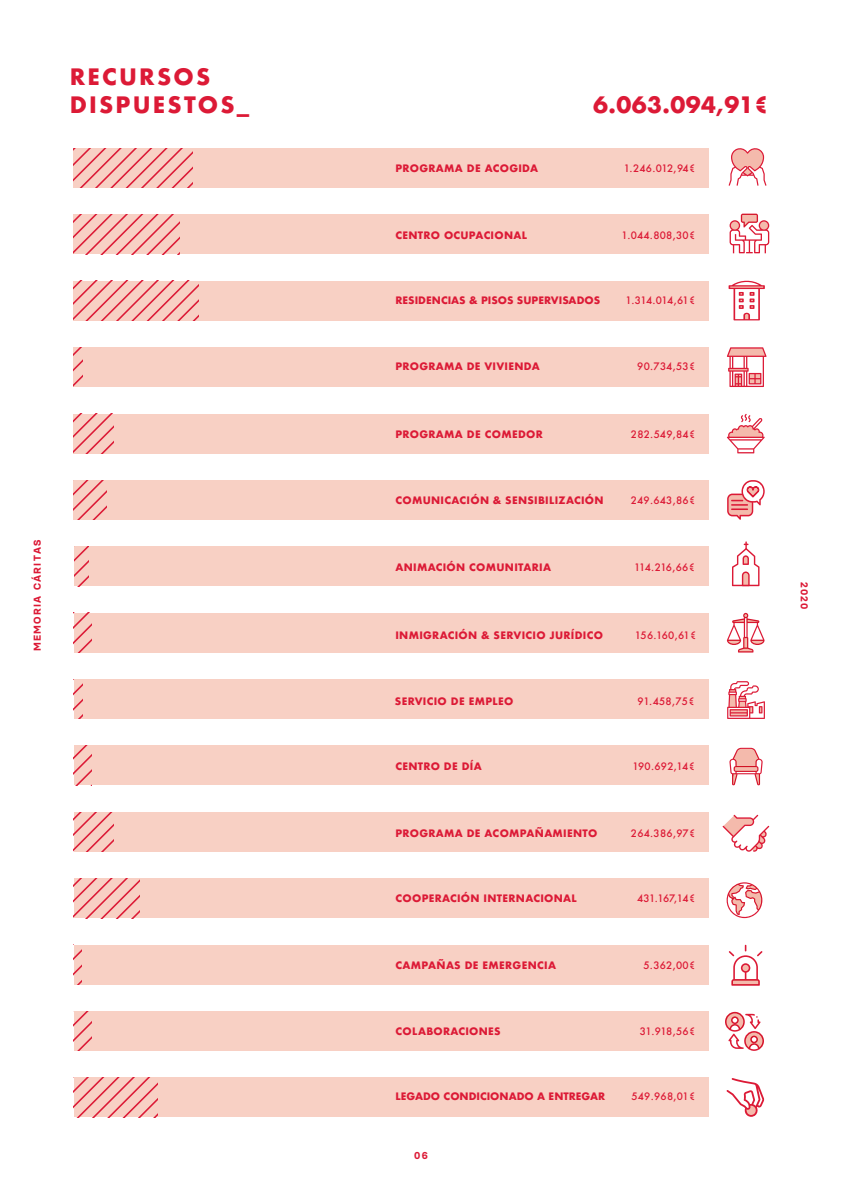
<style>
.page{position:relative;width:842px;height:1191px;background:#fff}
.page>*{position:absolute;margin:0;border:0;box-sizing:border-box;transform-origin:0 0}
.t1{font:700 22px "Futura";letter-spacing:.1em;color:#dc1a36}
.t2{font:700 10px "Futura";letter-spacing:.03em;color:#dc1a36}
.t3{font:500 10px "Futura";letter-spacing:.025em;color:#dc1a36}
.t4{font:700 10px "Futura";color:#dc1a36}
.t5{font:700 10px "Basier Circle";letter-spacing:.13em;color:#dc1a36}
</style>
<div class="page">
<div style="left:74px;top:214px;width:635px;height:40px;background:#f8d0c4"></div>
<svg style="left:74px;top:214px;width:106px;height:40px"></svg>
<div style="left:74px;top:148px;width:635px;height:40px;background:#f8d0c4"></div>
<svg style="left:74px;top:148px;width:119px;height:40px"></svg>
<div style="left:74px;top:281px;width:635px;height:40px;background:#f8d0c4"></div>
<svg style="left:74px;top:281px;width:124px;height:40px"></svg>
<div style="left:74px;top:480px;width:635px;height:40px;background:#f8d0c4"></div>
<svg style="left:74px;top:480px;width:33px;height:40px"></svg>
<div style="left:74px;top:347px;width:635px;height:40px;background:#f8d0c4"></div>
<svg style="left:74px;top:347px;width:9px;height:39px"></svg>
<div style="left:74px;top:414px;width:635px;height:39px;background:#f8d0c4"></div>
<svg style="left:74px;top:414px;width:40px;height:39px"></svg>
<div style="left:75px;top:546px;width:634px;height:40px;background:#f8d0c4"></div>
<svg style="left:75px;top:546px;width:14px;height:40px"></svg>
<div style="left:74px;top:613px;width:635px;height:39px;background:#f8d0c4"></div>
<svg style="left:74px;top:613px;width:17px;height:39px"></svg>
<div style="left:74px;top:679px;width:635px;height:40px;background:#f8d0c4"></div>
<svg style="left:74px;top:683px;width:9px;height:36px"></svg>
<div style="left:74px;top:745px;width:635px;height:40px;background:#f8d0c4"></div>
<svg style="left:74px;top:745px;width:17px;height:40px"></svg>
<div style="left:74px;top:812px;width:635px;height:39px;background:#f8d0c4"></div>
<svg style="left:74px;top:812px;width:40px;height:40px"></svg>
<div style="left:74px;top:878px;width:635px;height:40px;background:#f8d0c4"></div>
<svg style="left:74px;top:878px;width:66px;height:40px"></svg>
<div style="left:74px;top:944px;width:635px;height:40px;background:#f8d0c4"></div>
<svg style="left:74px;top:944px;width:7px;height:40px"></svg>
<div style="left:74px;top:1077px;width:635px;height:40px;background:#f8d0c4"></div>
<svg style="left:74px;top:1077px;width:83px;height:40px"></svg>
<div style="left:74px;top:1011px;width:635px;height:39px;background:#f8d0c4"></div>
<svg style="left:74px;top:1011px;width:17px;height:39px"></svg>
<svg style="left:728px;top:148px;width:38px;height:38px"></svg>
<svg style="left:727px;top:347px;width:39px;height:40px"></svg>
<svg style="left:728px;top:280px;width:37px;height:40px"></svg>
<svg style="left:727px;top:480px;width:38px;height:40px"></svg>
<svg style="left:727px;top:414px;width:38px;height:39px"></svg>
<svg style="left:732px;top:541px;width:27px;height:45px"></svg>
<svg style="left:727px;top:613px;width:37px;height:39px"></svg>
<svg style="left:727px;top:681px;width:38px;height:38px"></svg>
<svg style="left:729px;top:748px;width:34px;height:37px"></svg>
<svg style="left:726px;top:882px;width:36px;height:37px"></svg>
<svg style="left:729px;top:944px;width:33px;height:41px"></svg>
<svg style="left:726px;top:1078px;width:38px;height:39px"></svg>
<svg style="left:725px;top:1011px;width:39px;height:39px"></svg>
<svg style="left:729px;top:214px;width:40px;height:39px"></svg>
<svg style="left:722px;top:814px;width:47px;height:38px"></svg>
<p class="t1" style="left:70px;top:60px;width:142px">RECURSOS</p>
<p class="t1" style="left:70px;top:88px;width:181px">DISPUESTOS_</p>
<p class="t5" style="left:31px;top:651px;width:113px;rotate:-90deg">MEMORIA CÁRITAS</p>
<p class="t1" style="left:593px;top:88px;width:178px">6.063.094,91€</p>
<p class="t2" style="left:395px;top:161px;width:144px">PROGRAMA DE ACOGIDA</p>
<p class="t3" style="left:624px;top:162px;width:73px">1.246.012,94€</p>
<p class="t2" style="left:395px;top:227px;width:133px">CENTRO OCUPACIONAL</p>
<p class="t3" style="left:621px;top:229px;width:75px">1.044.808,30€</p>
<p class="t4" style="left:395px;top:293px;width:206px">RESIDENCIAS &amp; PISOS SUPERVISADOS</p>
<p class="t3" style="left:625px;top:294px;width:71px">1.314.014,61€</p>
<p class="t2" style="left:395px;top:359px;width:146px">PROGRAMA DE VIVIENDA</p>
<p class="t3" style="left:637px;top:359px;width:60px">90.734,53€</p>
<p class="t2" style="left:395px;top:427px;width:149px">PROGRAMA DE COMEDOR</p>
<p class="t3" style="left:631px;top:427px;width:66px">282.549,84€</p>
<p class="t2" style="left:395px;top:493px;width:210px">COMUNICACIÓN &amp; SENSIBILIZACIÓN</p>
<p class="t3" style="left:631px;top:493px;width:66px">249.643,86€</p>
<p class="t2" style="left:395px;top:560px;width:157px">ANIMACIÓN COMUNITARIA</p>
<p class="t3" style="left:634px;top:561px;width:62px">114.216,66€</p>
<p class="t2" style="left:395px;top:627px;width:209px">INMIGRACIÓN &amp; SERVICIO JURÍDICO</p>
<p class="t3" style="left:635px;top:628px;width:63px">156.160,61€</p>
<p class="t2" style="left:395px;top:693px;width:120px">SERVICIO DE EMPLEO</p>
<p class="t3" style="left:638px;top:694px;width:58px">91.458,75€</p>
<p class="t2" style="left:395px;top:758px;width:88px">CENTRO DE DÍA</p>
<p class="t3" style="left:632px;top:759px;width:64px">190.692,14€</p>
<p class="t2" style="left:395px;top:826px;width:203px">PROGRAMA DE ACOMPAÑAMIENTO</p>
<p class="t3" style="left:631px;top:826px;width:66px">264.386,97€</p>
<p class="t2" style="left:395px;top:891px;width:183px">COOPERACIÓN INTERNACIONAL</p>
<p class="t3" style="left:637px;top:891px;width:60px">431.167,14€</p>
<p class="t2" style="left:395px;top:957px;width:162px">CAMPAÑAS DE EMERGENCIA</p>
<p class="t3" style="left:643px;top:958px;width:53px">5.362,00€</p>
<p class="t2" style="left:395px;top:1024px;width:107px">COLABORACIONES</p>
<p class="t3" style="left:640px;top:1024px;width:57px">31.918,56€</p>
<p class="t4" style="left:395px;top:1089px;width:211px">LEGADO CONDICIONADO A ENTREGAR</p>
<p class="t3" style="left:631px;top:1089px;width:65px">549.968,01€</p>
<p class="t5" style="left:414px;top:1149px;width:15px">06</p>
<p class="t5" style="left:811px;top:581px;width:29px;rotate:90deg">2020</p>
</div>
